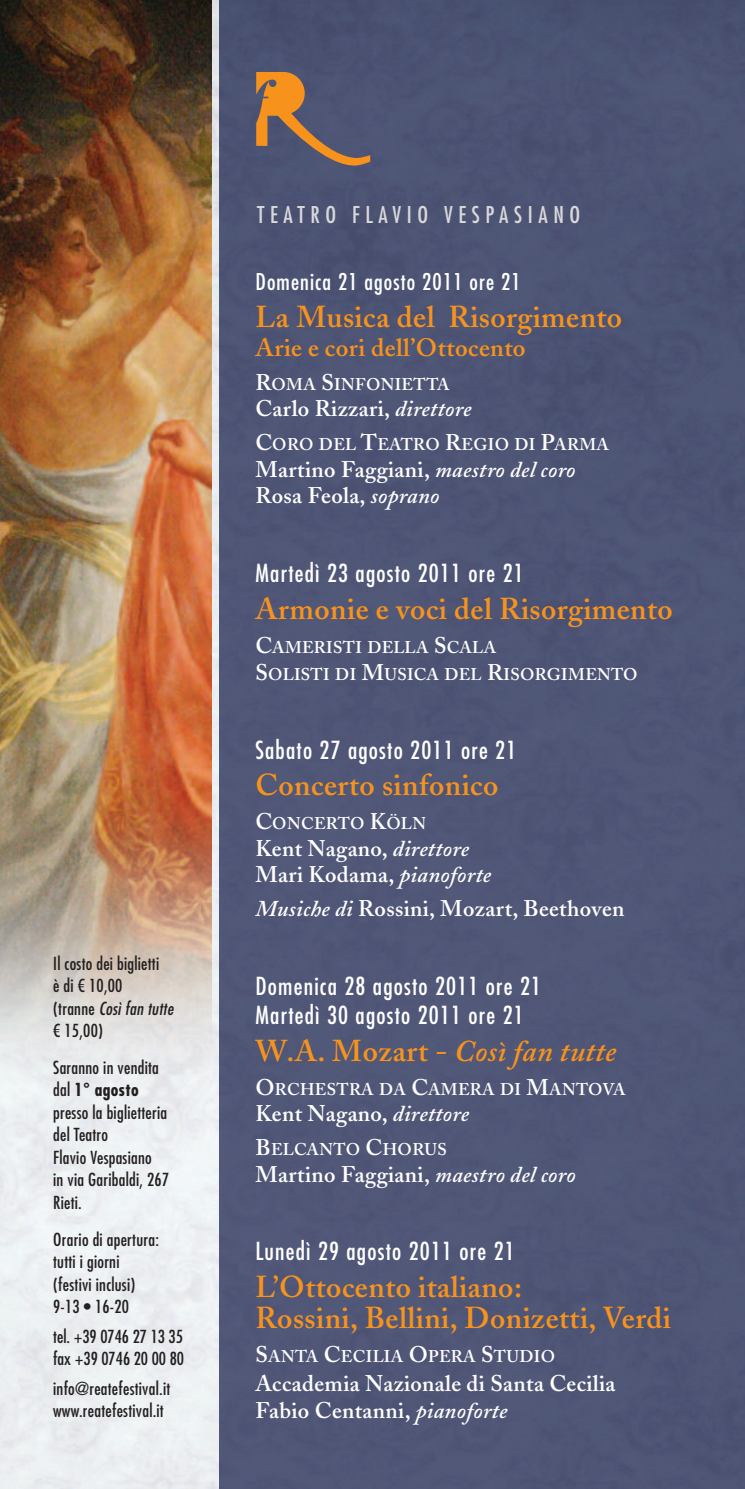
<style>
.page{position:relative;width:745px;height:1489px;background:#fff}
.page>*{position:absolute;margin:0;border:0;box-sizing:border-box;transform-origin:0 0}
.t1{font:600 30px/31.5px "Adobe Caslon";letter-spacing:.015em;color:#f7931d}
.t2{font:italic 600 30px "Adobe Caslon";letter-spacing:.015em;color:#f7931d}
.t3{font:600 25px "Adobe Caslon";letter-spacing:.015em;color:#f7931d}
.t4{font:condensed 24.25px/29px "Futura LT";letter-spacing:.05em;color:#fff}
.t5{font:600 22.5px/26.5px "Adobe Caslon";letter-spacing:.015em;color:#fff}
.t6{font:condensed 22.5px "Futura LT";letter-spacing:.05em;color:#fff}
.t7{font:condensed 22.5px "Futura LT";letter-spacing:.25em;color:#d9d9d9}
.t8{font:condensed 17.5px/22.5px "Futura LT";letter-spacing:.015em;color:#231f20}
.t9{font:600 17px/27.5px "Adobe Caslon";letter-spacing:.02em;color:#fff}
.s1{font-style:italic}
.s2{font-weight:700}
.s3{font-size:22.5px}
.s4{font-style:normal}
</style>
<div class="page">
<img style="left:0;top:0;width:744px;height:1488px">
<p class="t8" style="left:53px;top:952px;width:122px">Il costo dei biglietti<br>è di € 10,00<br>(tranne <span class="s1">Così fan tutte </span>€ 15,00)</p>
<p class="t8" style="left:53px;top:1057px;width:117px">Saranno in vendita dal <span class="s2">1° agosto </span>presso la biglietteria del Teatro<br>Flavio Vespasiano<br>in via Garibaldi, 267<br>Rieti.</p>
<p class="t8" style="left:53px;top:1228px;width:107px">Orario di apertura: tutti i giorni (festivi inclusi)<br>9-13 • 16-20</p>
<p class="t8" style="left:53px;top:1325px;width:132px">tel. +39 0746 27 13 35 fax +39 0746 20 00 80</p>
<p class="t8" style="left:53px;top:1377px;width:118px">info@reatefestival.it www.reatefestival.it</p>
<p class="t7" style="left:257px;top:204px;width:324px">TEATRO FLAVIO VESPASIANO</p>
<p class="t6" style="left:255px;top:271px;width:267px">Domenica 21 agosto 2011 ore 21</p>
<h1 class="t1" style="left:255px;top:304px;width:368px">La Musica del Risorgimento</h1>
<h2 class="t3" style="left:255px;top:338px;width:271px">Arie e cori dell’Ottocento</h2>
<p class="t9" style="left:255px;top:372px;width:196px"><span class="s3">R</span>OMA <span class="s3">S</span>INFONIETTA</p>
<p class="t5" style="left:255px;top:398px;width:217px">Carlo Rizzari, <span class="s1">direttore</span></p>
<p class="t9" style="left:255px;top:433px;width:355px"><span class="s3">C</span>ORO DEL <span class="s3">T</span>EATRO <span class="s3">R</span>EGIO DI <span class="s3">P</span>ARMA</p>
<p class="t5" style="left:255px;top:458px;width:321px">Martino Faggiani, <span class="s1">maestro del coro<br></span>Rosa Feola, <span class="s1">soprano</span></p>
<h3 class="t4" style="left:255px;top:560px;width:270px">Martedì 23 agosto 2011 ore 21</h3>
<h1 class="t1" style="left:255px;top:596px;width:418px">Armonie e voci del Risorgimento</h1>
<p class="t9" style="left:255px;top:635px;width:383px"><span class="s3">C</span>AMERISTI DELLA <span class="s3">S</span>CALA<br><span class="s3">S</span>OLISTI DI <span class="s3">M</span>USICA DEL <span class="s3">R</span>ISORGIMENTO</p>
<h3 class="t4" style="left:255px;top:736px;width:262px">Sabato 27 agosto 2011 ore 21</h3>
<h1 class="t1" style="left:255px;top:773px;width:244px">Concerto sinfonico</h1>
<p class="t9" style="left:255px;top:811px;width:172px"><span class="s3">C</span>ONCERTO <span class="s3">K</span>ÖLN</p>
<p class="t5" style="left:255px;top:837px;width:237px">Kent Nagano, <span class="s1">direttore<br></span>Mari Kodama, <span class="s1">pianoforte</span></p>
<p class="t5" style="left:255px;top:898px;width:370px"><span class="s1">Musiche di</span> Rossini, Mozart, Beethoven</p>
<h3 class="t4" style="left:255px;top:972px;width:287px">Domenica 28 agosto 2011 ore 21<br>Martedì 30 agosto 2011 ore 21</h3>
<h1 class="t2" style="left:255px;top:1040px;width:362px"><span class="s4">W.A. Mozart -</span> Così fan tutte</h1>
<p class="t9" style="left:255px;top:1076px;width:371px"><span class="s3">O</span>RCHESTRA DA <span class="s3">C</span>AMERA DI <span class="s3">M</span>ANTOVA</p>
<p class="t5" style="left:255px;top:1102px;width:215px">Kent Nagano, <span class="s1">direttore</span></p>
<p class="t9" style="left:255px;top:1137px;width:193px"><span class="s3">B</span>ELCANTO <span class="s3">C</span>HORUS</p>
<p class="t5" style="left:255px;top:1163px;width:321px">Martino Faggiani, <span class="s1">maestro del coro</span></p>
<h3 class="t4" style="left:255px;top:1237px;width:261px">Lunedì 29 agosto 2011 ore 21</h3>
<h1 class="t1" style="left:255px;top:1274px;width:416px">L’Ottocento italiano:<br>Rossini, Bellini, Donizetti, Verdi</h1>
<p class="t9" style="left:255px;top:1344px;width:301px"><span class="s3">S</span>ANTA <span class="s3">C</span>ECILIA <span class="s3">O</span>PERA <span class="s3">S</span>TUDIO</p>
<p class="t5" style="left:255px;top:1372px;width:361px">Accademia Nazionale di Santa Cecilia<br>Fabio Centanni, <span class="s1">pianoforte</span></p>
</div>
